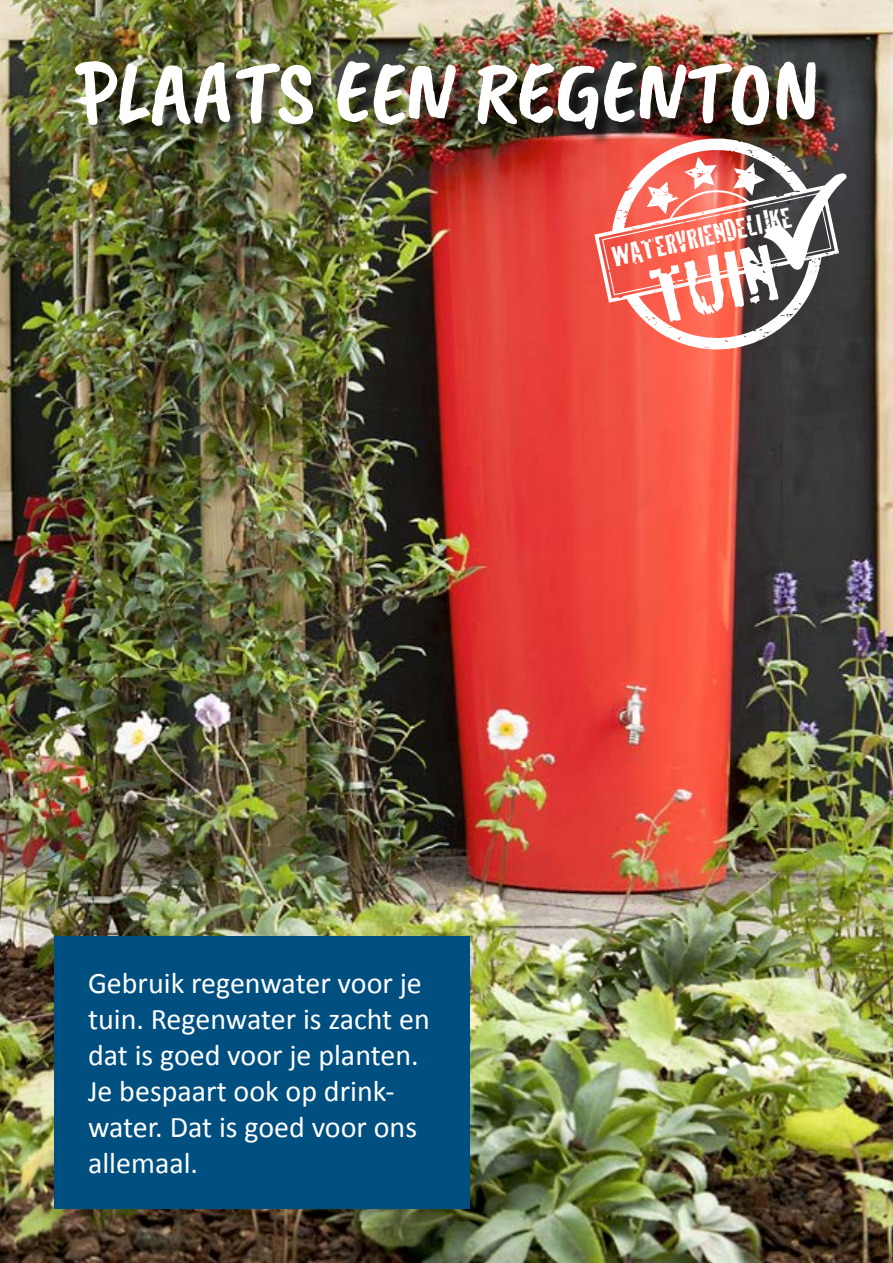
<style>
.page{position:relative;width:893px;height:1263px;background:#fff}
.page>*{position:absolute;margin:0;border:0;box-sizing:border-box;transform-origin:0 0}
.t1{font:90px "Caveat Brush";color:#fff}
.t2{font:30px/36px "Calibri";color:#fff}
.t3{font:29.7px "Cracked";color:#fff}
</style>
<div class="page">
<img style="left:0;top:0;width:893px;height:1263px">
<div style="left:78px;top:64px;width:756px;height:84px;background:#000;opacity:.75"></div>
<div style="left:54px;top:936px;width:416px;height:273px;background:#004f81"></div>
<img style="left:594px;top:138px;width:245px;height:211px">
<svg style="left:602px;top:157px;width:244px;height:165px"></svg>
<h1 class="t1" style="left:75px;top:40px;width:747px">PLAATS EEN REGENTON</h1>
<p class="t3" style="left:608px;top:234px;width:184px;rotate:-13deg">WATERVRIENDELIJKE</p>
<p class="t2" style="left:88px;top:964px;width:343px">Gebruik regenwater voor je tuin. Regenwater is zacht en dat is goed voor je planten.<br>Je bespaart ook op drink&shy;water. Dat is goed voor ons allemaal.</p>
</div>
